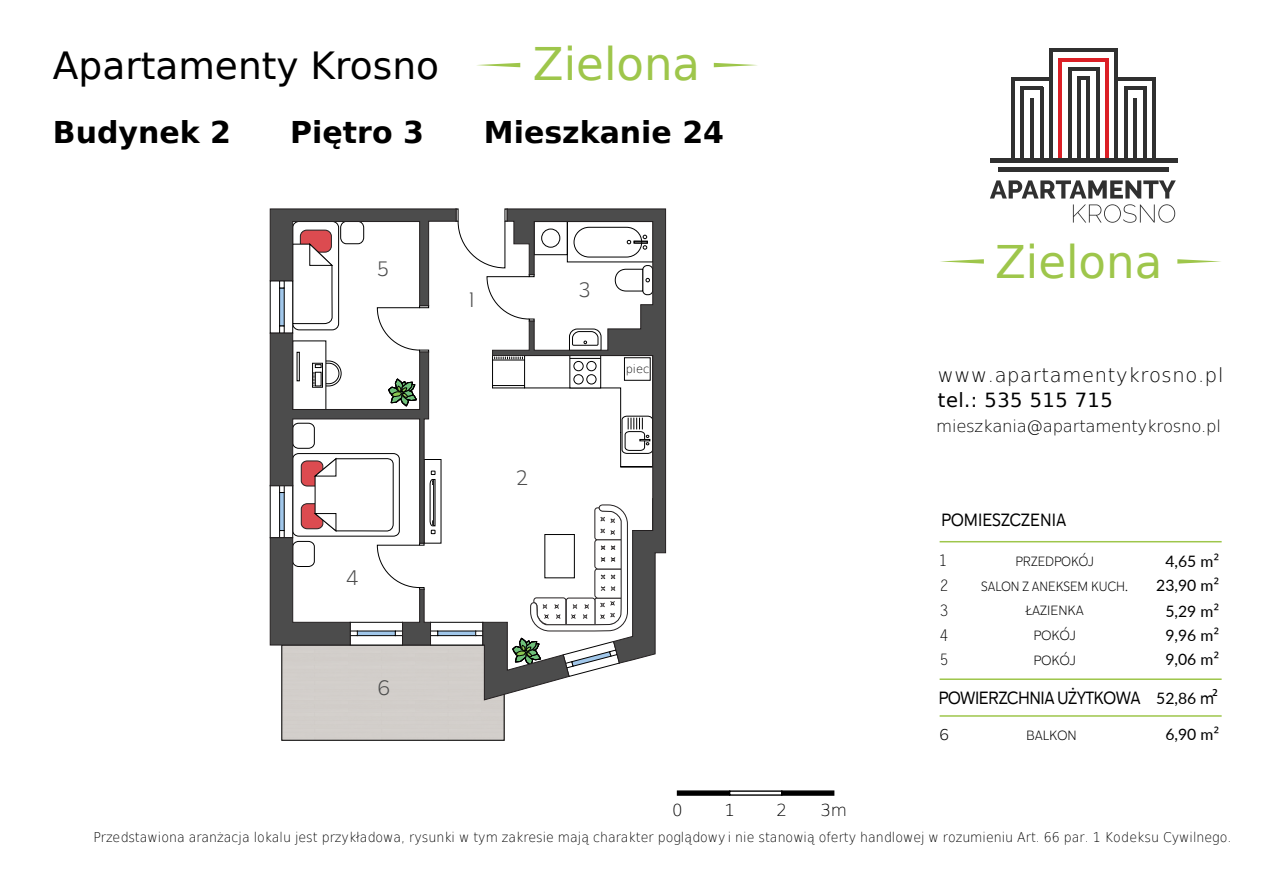
<style>
.page{position:relative;width:1263px;height:893px;background:#fff}
.page>*{position:absolute;margin:0;border:0;box-sizing:border-box;transform-origin:0 0}
.t1{font:45px "DejaVu Sans";color:#9ec64b}
.t2{font:37.5px "DejaVu Sans";color:#000}
.t3{font:700 30px "DejaVu Sans";color:#000}
.t4{font:300 21px "Karu";color:#4c4c4c}
.t5{font:200 19.5px "DejaVu Sans";letter-spacing:.035em;color:#000}
.t6{font:19.5px "DejaVu Sans";letter-spacing:.02em;color:#000}
.t7{font:18px "Karu";letter-spacing:-.03em;color:#000;scale:.94 1}
.t8{font:18px "Karu";color:#000;scale:.94 1}
.t9{font:200 16.65px "DejaVu Sans";color:#000}
.t10{font:200 16.5px "DejaVu Sans";letter-spacing:-.015em;color:#000}
.t11{font:15.75px/24.2px "Lato";color:#000;text-align:center}
.t12{font:15.75px "Letter Gothic Std";color:#000}
.t13{font:300 15.75px "Karu";color:#000}
.t14{font:200 13.5px "DejaVu Sans";color:#000;scale:.93 1}
.t15{font:300 13.5px "Karu";color:#000;scale:.94 1}
.t16{font:300 13.5px "Karu";color:#000}
.t17{font:200 11.4px "DejaVu Sans";color:#000}
.s1{font-family:"Microsoft Phags Pa"}
.s2{font-family:"Lato";font-size:15.75px}
.s3{font-family:"Myriad Pro"}
</style>
<div class="page">
<div style="left:282px;top:645px;width:222px;height:95px;background:#d2ceca"></div>
<svg style="left:677px;top:790px;width:52px;height:6px"></svg>
<svg style="left:729px;top:790px;width:52px;height:6px"></svg>
<svg style="left:781px;top:790px;width:53px;height:6px"></svg>
<hr style="left:940px;top:678px;width:282px;height:2px;background:#9ec64b">
<hr style="left:940px;top:715px;width:282px;height:2px;background:#9ec64b">
<hr style="left:940px;top:541px;width:282px;height:1px;background:#9ec64b">
<svg style="left:1177px;top:259px;width:44px;height:5px"></svg>
<svg style="left:940px;top:259px;width:44px;height:5px"></svg>
<svg style="left:714px;top:63px;width:43px;height:4px"></svg>
<svg style="left:477px;top:63px;width:43px;height:4px"></svg>
<svg style="left:990px;top:180px;width:186px;height:43px"></svg>
<hr style="left:1059px;top:58px;width:50px;height:3px;background:#db1f26">
<hr style="left:1059px;top:58px;width:3px;height:101px;background:#db1f26">
<hr style="left:1105px;top:58px;width:4px;height:101px;background:#db1f26">
<hr style="left:1049px;top:48px;width:69px;height:4px;background:#303030">
<hr style="left:1068px;top:67px;width:31px;height:3px;background:#303030">
<hr style="left:1077px;top:76px;width:13px;height:4px;background:#303030">
<hr style="left:1011px;top:78px;width:42px;height:3px;background:#303030">
<hr style="left:1116px;top:78px;width:40px;height:3px;background:#303030">
<hr style="left:1021px;top:87px;width:22px;height:3px;background:#303030">
<hr style="left:1124px;top:87px;width:23px;height:3px;background:#303030">
<hr style="left:1011px;top:78px;width:4px;height:81px;background:#303030">
<hr style="left:1153px;top:78px;width:3px;height:81px;background:#303030">
<hr style="left:1114px;top:49px;width:4px;height:110px;background:#303030">
<hr style="left:1049px;top:49px;width:4px;height:110px;background:#303030">
<hr style="left:1021px;top:87px;width:3px;height:72px;background:#303030">
<hr style="left:1040px;top:87px;width:3px;height:72px;background:#303030">
<hr style="left:1124px;top:87px;width:3px;height:72px;background:#303030">
<hr style="left:1143px;top:87px;width:4px;height:72px;background:#303030">
<hr style="left:1068px;top:67px;width:3px;height:92px;background:#303030">
<hr style="left:1096px;top:67px;width:3px;height:92px;background:#303030">
<hr style="left:1077px;top:77px;width:4px;height:82px;background:#303030">
<hr style="left:1086px;top:77px;width:4px;height:82px;background:#303030">
<hr style="left:1030px;top:98px;width:4px;height:61px;background:#303030">
<hr style="left:1133px;top:98px;width:4px;height:61px;background:#303030">
<hr style="left:990px;top:159px;width:187px;height:4px;background:#303030">
<hr style="left:998px;top:168px;width:171px;height:4px;background:#303030">
<svg style="left:270px;top:209px;width:352px;height:491px"></svg>
<svg style="left:492px;top:209px;width:174px;height:454px"></svg>
<h1 class="t1" style="left:533px;top:27px;width:169px">Zielona</h1>
<h2 class="t2" style="left:53px;top:36px;width:388px">Apartamenty Krosno</h2>
<h3 class="t3" style="left:53px;top:108px;width:180px">Budynek 2</h3>
<h3 class="t3" style="left:484px;top:108px;width:242px">Mieszkanie 24</h3>
<h3 class="t3" style="left:290px;top:108px;width:135px">Piętro 3</h3>
<h3 class="t4" style="left:377px;top:254px;width:13px">5</h3>
<h3 class="t4" style="left:346px;top:563px;width:14px">4</h3>
<h3 class="t4" style="left:377px;top:673px;width:14px">6</h3>
<h3 class="t4" style="left:469px;top:285px;width:6px">1</h3>
<h3 class="t4" style="left:517px;top:464px;width:12px">2</h3>
<h3 class="t4" style="left:579px;top:275px;width:12px">3</h3>
<p class="t17" style="left:626px;top:361px;width:25px">piec</p>
<p class="t9" style="left:672px;top:798px;width:12px">0</p>
<p class="t9" style="left:724px;top:798px;width:12px">1</p>
<p class="t9" style="left:776px;top:798px;width:12px">2</p>
<p class="t9" style="left:820px;top:798px;width:28px">3m</p>
<h1 class="t1" style="left:995px;top:225px;width:169px">Zielona</h1>
<h3 class="t5" style="left:938px;top:360px;width:287px">www.apartamentykrosno.pl</h3>
<h3 class="t6" style="left:938px;top:385px;width:176px">tel.: 535 515 715</h3>
<p class="t10" style="left:936px;top:414px;width:286px">mieszkania@apartamentykrosno.pl</p>
<h3 class="t8" style="left:941px;top:508px;width:135px">POMIESZCZENIA</h3>
<p class="t11" style="left:1156px;top:548px;width:64px">4,65 m<span class="s1">²<br></span>23,90 m<span class="s1">²</span></p>
<p class="t12" style="left:938px;top:552px;width:11px">1</p>
<p class="t15" style="left:1015px;top:552px;width:85px">PRZEDPOKÓJ</p>
<p class="t12" style="left:940px;top:577px;width:11px">2</p>
<p class="t15" style="left:981px;top:577px;width:158px">SALON Z ANEKSEM KUCH.</p>
<p class="t12" style="left:940px;top:601px;width:11px">3</p>
<p class="t16" style="left:1026px;top:602px;width:60px">ŁAZIENKA</p>
<p class="t12" style="left:940px;top:651px;width:11px">5</p>
<p class="t16" style="left:1033px;top:651px;width:44px">POKÓJ</p>
<p class="t11" style="left:1165px;top:599px;width:55px">5,29 m<span class="s1">²</span></p>
<p class="t12" style="left:940px;top:626px;width:11px">4</p>
<p class="t16" style="left:1033px;top:626px;width:44px">POKÓJ</p>
<p class="t11" style="left:1165px;top:622px;width:55px">9,96 m<span class="s1">²</span></p>
<p class="t11" style="left:1165px;top:647px;width:55px">9,06 m<span class="s1">²</span></p>
<h3 class="t7" style="left:938px;top:685px;width:299px">POWIERZCHNIA UŻYTKOWA <span class="s2">52,86</span> m<span class="s3">²</span></h3>
<p class="t13" style="left:940px;top:724px;width:11px">6</p>
<p class="t16" style="left:1026px;top:726px;width:52px">BALKON</p>
<p class="t11" style="left:1165px;top:721px;width:55px">6,90 m<span class="s1">²</span></p>
<p class="t14" style="left:94px;top:827px;width:1225px">Przedstawiona aranżacja lokalu jest przykładowa, rysunki w tym zakresie mają charakter poglądowy i nie stanowią oferty handlowej w rozumieniu Art. 66 par. 1 Kodeksu Cywilnego.</p>
</div>
